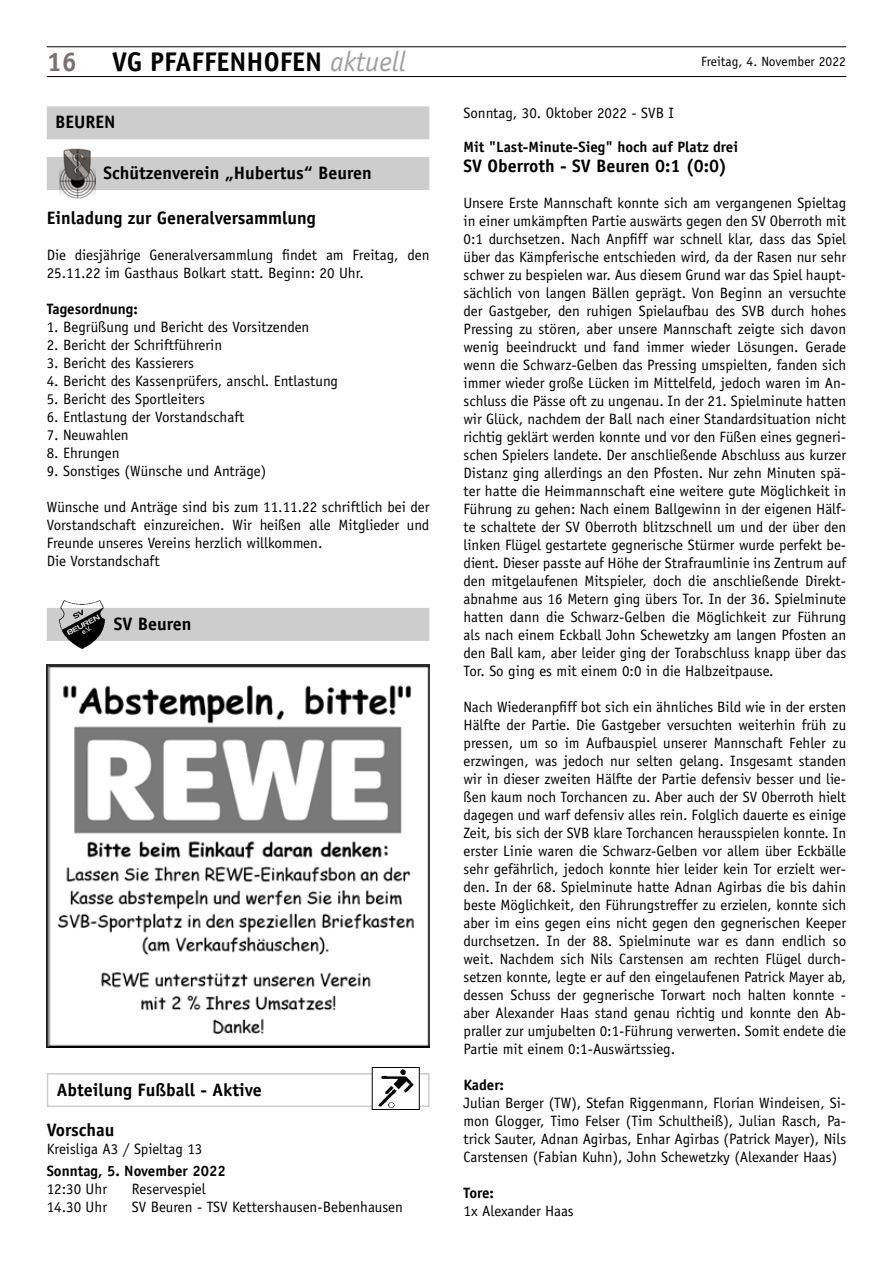
<style>
.page{position:relative;width:893px;height:1263px;background:#fff}
.page>*{position:absolute;margin:0;border:0;box-sizing:border-box;transform-origin:0 0}
.t1{font:700 27px "Officina Sans";color:#000}
.t2{font:700 27px "Officina Sans";color:#787370}
.t3{font:700 18px/39.6px "Officina Sans";color:#000}
.t4{font:15px/18px "Officina Sans";color:#000;text-align:justify}
.t5{font:700 15px "Officina Sans";color:#000}
.t6{font:13.5px "Officina Sans";color:#000}
.s1{font-weight:400;font-style:italic;font-size:28.35px;color:#a19f9d}
</style>
<div class="page">
<hr style="left:47px;top:76px;width:799px;height:1px;background:#000">
<hr style="left:47px;top:47px;width:799px;height:1px;background:#000">
<div style="left:47px;top:106px;width:382px;height:33px;background:#cecdcd"></div>
<div style="left:47px;top:157px;width:382px;height:33px;background:#cecdcd"></div>
<img style="left:60px;top:149px;width:35px;height:49px">
<div style="left:47px;top:608px;width:382px;height:33px;background:#cecdcd"></div>
<img style="left:60px;top:600px;width:45px;height:49px">
<img style="left:47px;top:664px;width:382px;height:383px">
<div style="left:47px;top:1073px;width:382px;height:34px;border:2px solid #cecdcd"></div>
<div style="left:372px;top:1067px;width:47px;height:42px;background:#fff"></div>
<img style="left:378px;top:1069px;width:35px;height:39px">
<div style="left:372px;top:1067px;width:48px;height:43px;border:1px solid #000"></div>
<h1 class="t2" style="left:47px;top:45px;width:32px">16</h1>
<h1 class="t1" style="left:112px;top:45px;width:295px">VG PFAFFENHOFEN <span class="s1">aktuell</span></h1>
<p class="t6" style="left:701px;top:53px;width:146px">Freitag, 4. November 2022</p>
<p class="t3" style="left:55px;top:102px;width:62px">BEUREN</p>
<p class="t3" style="left:104px;top:153px;width:270px">Schützenverein „Hubertus“ Beuren</p>
<p class="t3" style="left:47px;top:198px;width:270px">Einladung zur Generalversammlung</p>
<p class="t4" style="left:47px;top:246px;width:384px">Die diesjährige Generalversammlung findet am Freitag, den<br>25.11.22 im Gasthaus Bolkart statt. Beginn: 20 Uhr.</p>
<p class="t5" style="left:47px;top:300px;width:93px">Tagesordnung:</p>
<p class="t4" style="left:47px;top:318px;width:264px">1. Begrüßung und Bericht des Vorsitzenden</p>
<p class="t4" style="left:47px;top:336px;width:177px">2. Bericht der Schriftführerin</p>
<p class="t4" style="left:47px;top:354px;width:149px">3. Bericht des Kassierers</p>
<p class="t4" style="left:47px;top:372px;width:293px">4. Bericht des Kassenprüfers, anschl. Entlastung</p>
<p class="t4" style="left:47px;top:390px;width:160px">5. Bericht des Sportleiters</p>
<p class="t4" style="left:47px;top:408px;width:199px">6. Entlastung der Vorstandschaft</p>
<p class="t4" style="left:47px;top:426px;width:83px">7. Neuwahlen</p>
<p class="t4" style="left:47px;top:444px;width:74px">8. Ehrungen</p>
<p class="t4" style="left:47px;top:462px;width:221px">9. Sonstiges (Wünsche und Anträge)</p>
<p class="t4" style="left:47px;top:498px;width:384px;text-align:left">Wünsche und Anträge sind bis zum 11.11.22 schriftlich bei der Vorstandschaft einzureichen. Wir heißen alle Mitglieder und Freunde unseres Vereins herzlich willkommen.<br>Die Vorstandschaft</p>
<p class="t3" style="left:114px;top:604px;width:79px">SV Beuren</p>
<p class="t3" style="left:47px;top:1070px;width:217px;text-indent:10px">Abteilung Fußball - Aktive<br>Vorschau</p>
<p class="t4" style="left:47px;top:1140px;width:157px">Kreisliga A3 / Spieltag 13</p>
<p class="t5" style="left:47px;top:1161px;width:180px">Sonntag, 5. November 2022</p>
<p class="t4" style="left:47px;top:1180px;width:62px">12:30 Uhr</p>
<p class="t4" style="left:132px;top:1180px;width:75px">Reservespiel</p>
<p class="t4" style="left:47px;top:1198px;width:62px">14.30 Uhr</p>
<p class="t4" style="left:132px;top:1198px;width:273px">SV Beuren - TSV Kettershausen-Bebenhausen</p>
<p class="t4" style="left:463px;top:103px;width:212px">Sonntag, 30. Oktober 2022 - SVB I</p>
<p class="t5" style="left:463px;top:138px;width:276px">Mit "Last-Minute-Sieg" hoch auf Platz drei</p>
<p class="t3" style="left:463px;top:145px;width:265px">SV Oberroth - SV Beuren 0:1 (0:0)</p>
<p class="t4" style="left:463px;top:194px;width:384px">Unsere Erste Mannschaft konnte sich am vergangenen Spieltag in einer umkämpften Partie auswärts gegen den SV Oberroth mit 0:1 durchsetzen. Nach Anpfiff war schnell klar, dass das Spiel über das Kämpferische entschieden wird, da der Rasen nur sehr schwer zu bespielen war. Aus diesem Grund war das Spiel haupt&shy;sächlich von langen Bällen geprägt. Von Beginn an versuchte der Gastgeber, den ruhigen Spielaufbau des SVB durch hohes Pressing zu stören, aber unsere Mannschaft zeigte sich davon wenig beeindruckt und fand immer wieder Lösungen. Gerade wenn die Schwarz-Gelben das Pressing umspielten, fanden sich immer wieder große Lücken im Mittelfeld, jedoch waren im An&shy;schluss die Pässe oft zu ungenau. In der 21. Spielminute hatten wir Glück, nachdem der Ball nach einer Standardsituation nicht richtig geklärt werden konnte und vor den Füßen eines gegneri&shy;schen Spielers landete. Der anschließende Abschluss aus kurzer Distanz ging allerdings an den Pfosten. Nur zehn Minuten spä&shy;ter hatte die Heimmannschaft eine weitere gute Möglichkeit in Führung zu gehen: Nach einem Ballgewinn in der eigenen Hälf&shy;te schaltete der SV Oberroth blitzschnell um und der über den linken Flügel gestartete gegnerische Stürmer wurde perfekt be&shy;dient. Dieser passte auf Höhe der Strafraumlinie ins Zentrum auf den mitgelaufenen Mitspieler, doch die anschließende Direkt&shy;abnahme aus 16 Metern ging übers Tor. In der 36. Spielminute hatten dann die Schwarz-Gelben die Möglichkeit zur Führung als nach einem Eckball John Schewetzky am langen Pfosten an den Ball kam, aber leider ging der Torabschluss knapp über das Tor. So ging es mit einem 0:0 in die Halbzeitpause.</p>
<p class="t4" style="left:463px;top:698px;width:384px">Nach Wiederanpfiff bot sich ein ähnliches Bild wie in der ersten Hälfte der Partie. Die Gastgeber versuchten weiterhin früh zu pressen, um so im Aufbauspiel unserer Mannschaft Fehler zu erzwingen, was jedoch nur selten gelang. Insgesamt standen wir in dieser zweiten Hälfte der Partie defensiv besser und lie&shy;ßen kaum noch Torchancen zu. Aber auch der SV Oberroth hielt dagegen und warf defensiv alles rein. Folglich dauerte es einige Zeit, bis sich der SVB klare Torchancen herausspielen konnte. In erster Linie waren die Schwarz-Gelben vor allem über Eckbälle sehr gefährlich, jedoch konnte hier leider kein Tor erzielt wer&shy;den. In der 68. Spielminute hatte Adnan Agirbas die bis dahin beste Möglichkeit, den Führungstreffer zu erzielen, konnte sich aber im eins gegen eins nicht gegen den gegnerischen Keeper durchsetzen. In der 88. Spielminute war es dann endlich so weit. Nachdem sich Nils Carstensen am rechten Flügel durch&shy;setzen konnte, legte er auf den eingelaufenen Patrick Mayer ab, dessen Schuss der gegnerische Torwart noch halten konnte - aber Alexander Haas stand genau richtig und konnte den Ab&shy;praller zur umjubelten 0:1-Führung verwerten. Somit endete die Partie mit einem 0:1-Auswärtssieg.</p>
<p class="t5" style="left:463px;top:1075px;width:42px">Kader:</p>
<p class="t4" style="left:463px;top:1094px;width:384px">Julian Berger (TW), Stefan Riggenmann, Florian Windeisen, Si&shy;mon Glogger, Timo Felser (Tim Schultheiß), Julian Rasch, Pa&shy;trick Sauter, Adnan Agirbas, Enhar Agirbas (Patrick Mayer), Nils Carstensen (Fabian Kuhn), John Schewetzky (Alexander Haas)</p>
<p class="t5" style="left:463px;top:1183px;width:32px">Tore:</p>
<p class="t4" style="left:463px;top:1202px;width:112px">1x Alexander Haas</p>
</div>
